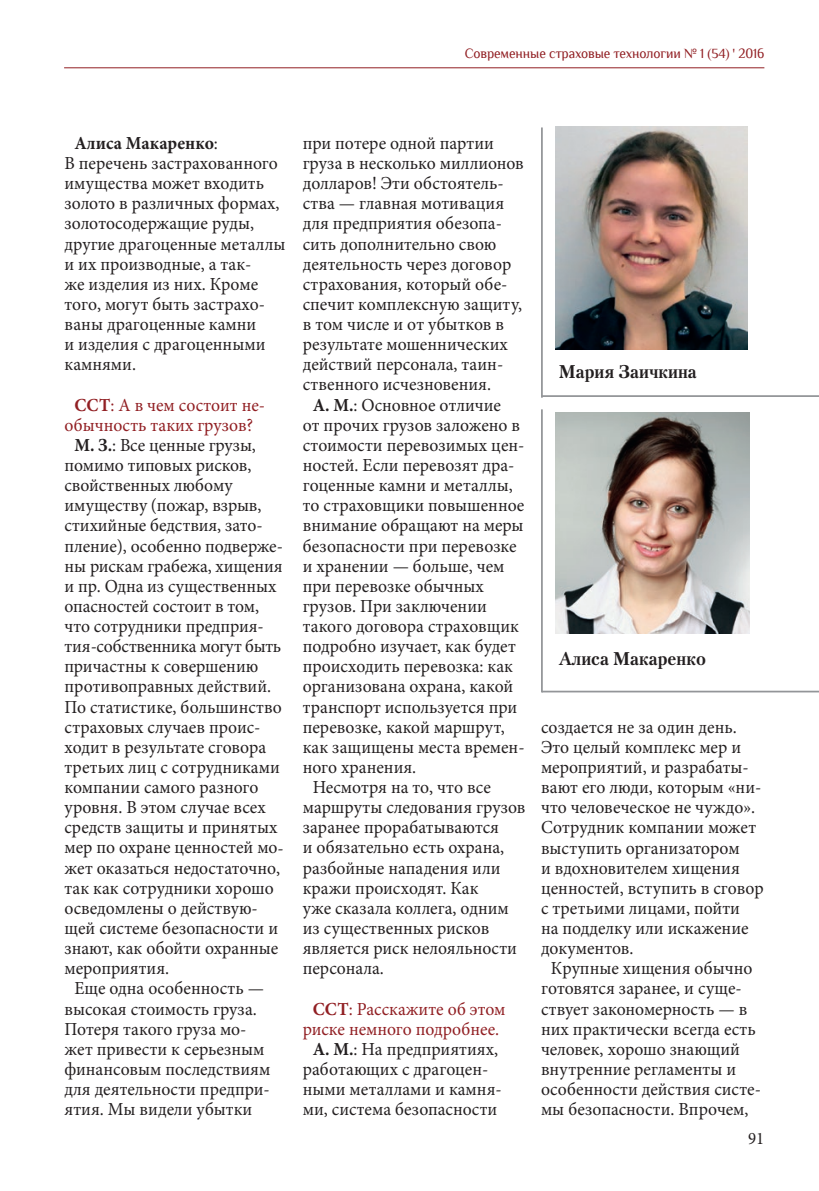
<style>
.page{position:relative;width:819px;height:1191px;background:#fff}
.page>*{position:absolute;margin:0;border:0;box-sizing:border-box;transform-origin:0 0}
.t1{font:18.38px/20.1px "Minion Pro";color:#231f20;scale:.96 1}
.t2{font:18.38px "Minion Pro";color:#911f23;scale:.96 1}
.t3{font:700 18.38px "Petersburg C";color:#231f20;scale:.96 1}
.t4{font:18.38px "Minion Pro";letter-spacing:-.02em;color:#231f20;scale:.96 1}
.t5{font:17.5px "Minion Pro";color:#231f20;scale:.96 1}
.t6{font:14px "Philosopher";letter-spacing:-.01em;color:#911f23;scale:.96 1}
.s1{font-weight:700}
</style>
<div class="page">
<hr style="left:64px;top:67px;width:700px;height:1px;background:#911f23">
<img style="left:555px;top:126px;width:192px;height:223px">
<img style="left:555px;top:412px;width:194px;height:221px">
<hr style="left:541px;top:127px;width:1px;height:271px;background:#939598">
<hr style="left:541px;top:409px;width:1px;height:283px;background:#939598">
<hr style="left:542px;top:395px;width:277px;height:2px;background:#939598">
<hr style="left:542px;top:690px;width:277px;height:2px;background:#939598">
<p class="t6" style="left:464px;top:46px;width:314px">Cовременные страховые технологии № 1 (54) ' 2016</p>
<p class="t1" style="left:64px;top:133px;width:232px;text-indent:10px"><span class="s1">Алиса Макаренко</span>:<br>В перечень застрахованного имущества может входить золото в различных формах, золотосодержащие руды, другие драгоценные металлы и их производные, а так-<br>же изделия из них. Кроме того, могут быть застрахо&shy;ваны драгоценные камни<br>и изделия с драгоценными камнями.</p>
<p class="t2" style="left:74px;top:392px;width:198px"><span class="s1">ССТ</span>: А в чем состоит не-</p>
<p class="t2" style="left:64px;top:412px;width:198px">обычность таких грузов?</p>
<p class="t1" style="left:74px;top:435px;width:190px"><span class="s1">М. З.</span>: Все ценные грузы,</p>
<p class="t1" style="left:64px;top:455px;width:196px">помимо типовых рисков,</p>
<p class="t1" style="left:64px;top:475px;width:177px">свойственных любому</p>
<p class="t1" style="left:64px;top:495px;width:207px">имуществу (пожар, взрыв,</p>
<p class="t1" style="left:64px;top:515px;width:208px">стихийные бедствия, зато-</p>
<p class="t1" style="left:64px;top:535px;width:229px">пление), особенно подверже-</p>
<p class="t1" style="left:64px;top:556px;width:229px">ны рискам грабежа, хищения</p>
<p class="t1" style="left:64px;top:576px;width:222px">и пр. Одна из существенных</p>
<p class="t1" style="left:64px;top:596px;width:204px">опасностей состоит в том,</p>
<p class="t1" style="left:64px;top:616px;width:209px">что сотрудники предприя-</p>
<p class="t4" style="left:64px;top:634px;width:227px">тия-собственника могут быть</p>
<p class="t1" style="left:64px;top:656px;width:203px">причастны к совершению</p>
<p class="t1" style="left:64px;top:676px;width:217px">противоправных действий.</p>
<p class="t1" style="left:64px;top:696px;width:228px">По статистике, большинство</p>
<p class="t1" style="left:64px;top:717px;width:205px">страховых случаев проис-</p>
<p class="t1" style="left:64px;top:737px;width:212px">ходит в результате сговора</p>
<p class="t1" style="left:64px;top:757px;width:226px">третьих лиц с сотрудниками</p>
<p class="t1" style="left:64px;top:777px;width:203px">компании самого разного</p>
<p class="t1" style="left:64px;top:797px;width:211px">уровня. В этом случае всех</p>
<p class="t1" style="left:64px;top:817px;width:223px">средств защиты и принятых</p>
<p class="t1" style="left:64px;top:837px;width:230px">мер по охране ценностей мо-</p>
<p class="t1" style="left:64px;top:857px;width:226px">жет оказаться недостаточно,</p>
<p class="t1" style="left:64px;top:878px;width:219px">так как сотрудники хорошо</p>
<p class="t1" style="left:64px;top:898px;width:203px">осведомлены о действую-</p>
<p class="t1" style="left:64px;top:918px;width:224px">щей системе безопасности и</p>
<p class="t1" style="left:64px;top:938px;width:224px">знают, как обойти охранные</p>
<p class="t1" style="left:64px;top:958px;width:111px">мероприятия.</p>
<p class="t1" style="left:74px;top:978px;width:199px">Еще одна особенность —</p>
<p class="t1" style="left:64px;top:998px;width:202px">высокая стоимость груза.</p>
<p class="t1" style="left:64px;top:1018px;width:191px">Потеря такого груза мо-</p>
<p class="t1" style="left:64px;top:1039px;width:210px">жет привести к серьезным</p>
<p class="t1" style="left:64px;top:1059px;width:216px">финансовым последствиям</p>
<p class="t1" style="left:64px;top:1079px;width:215px">для деятельности предпри-</p>
<p class="t1" style="left:64px;top:1099px;width:197px">ятия. Мы видели убытки</p>
<p class="t1" style="left:303px;top:133px;width:201px">при потере одной партии</p>
<p class="t1" style="left:303px;top:153px;width:232px">груза в несколько миллионов</p>
<p class="t1" style="left:303px;top:173px;width:211px">долларов! Эти обстоятель-</p>
<p class="t1" style="left:303px;top:193px;width:211px">ства — главная мотивация</p>
<p class="t1" style="left:303px;top:213px;width:209px">для предприятия обезопа-</p>
<p class="t1" style="left:303px;top:234px;width:203px">сить дополнительно свою</p>
<p class="t1" style="left:303px;top:254px;width:219px">деятельность через договор</p>
<p class="t1" style="left:303px;top:274px;width:215px">страхования, который обе-</p>
<p class="t1" style="left:303px;top:294px;width:230px">спечит комплексную защиту,</p>
<p class="t1" style="left:303px;top:314px;width:211px">в том числе и от убытков в</p>
<p class="t1" style="left:303px;top:334px;width:215px">результате мошеннических</p>
<p class="t1" style="left:303px;top:354px;width:210px">действий персонала, таин-</p>
<p class="t1" style="left:303px;top:374px;width:198px">ственного исчезновения.</p>
<p class="t1" style="left:313px;top:395px;width:198px"><span class="s1">А. М.</span>: Основное отличие</p>
<p class="t1" style="left:303px;top:415px;width:228px">от прочих грузов заложено в</p>
<p class="t1" style="left:303px;top:435px;width:232px">стоимости перевозимых цен-</p>
<p class="t1" style="left:303px;top:455px;width:222px">ностей. Если перевозят дра-</p>
<p class="t1" style="left:303px;top:475px;width:220px">гоценные камни и металлы,</p>
<p class="t1" style="left:303px;top:495px;width:232px">то страховщики повышенное</p>
<p class="t1" style="left:303px;top:515px;width:231px">внимание обращают на меры</p>
<p class="t1" style="left:303px;top:535px;width:224px">безопасности при перевозке</p>
<p class="t1" style="left:303px;top:556px;width:211px">и хранении — больше, чем</p>
<p class="t1" style="left:303px;top:576px;width:190px">при перевозке обычных</p>
<p class="t1" style="left:303px;top:596px;width:193px">грузов. При заключении</p>
<p class="t1" style="left:303px;top:616px;width:227px">такого договора страховщик</p>
<p class="t1" style="left:303px;top:636px;width:223px">подробно изучает, как будет</p>
<p class="t1" style="left:303px;top:656px;width:220px">происходить перевозка: как</p>
<p class="t1" style="left:303px;top:676px;width:221px">организована охрана, какой</p>
<p class="t1" style="left:303px;top:696px;width:225px">транспорт используется при</p>
<p class="t1" style="left:303px;top:717px;width:212px">перевозке, какой маршрут,</p>
<p class="t1" style="left:303px;top:737px;width:232px">как защищены места времен-</p>
<p class="t1" style="left:303px;top:757px;width:120px">ного хранения.</p>
<p class="t1" style="left:313px;top:777px;width:187px">Несмотря на то, что все</p>
<p class="t1" style="left:303px;top:797px;width:233px">маршруты следования грузов</p>
<p class="t1" style="left:303px;top:817px;width:206px">заранее прорабатываются</p>
<p class="t1" style="left:303px;top:837px;width:211px">и обязательно есть охрана,</p>
<p class="t1" style="left:303px;top:857px;width:207px">разбойные нападения или</p>
<p class="t1" style="left:303px;top:878px;width:184px">кражи происходят. Как</p>
<p class="t1" style="left:303px;top:898px;width:216px">уже сказала коллега, одним</p>
<p class="t1" style="left:303px;top:918px;width:196px">из существенных рисков</p>
<p class="t1" style="left:303px;top:938px;width:225px">является риск нелояльности</p>
<p class="t1" style="left:303px;top:958px;width:86px">персонала.</p>
<p class="t2" style="left:313px;top:996px;width:202px"><span class="s1">ССТ</span>: Расскажите об этом</p>
<p class="t2" style="left:303px;top:1016px;width:206px">риске немного подробнее.</p>
<p class="t1" style="left:313px;top:1039px;width:194px"><span class="s1">А. М.</span>: На предприятиях,</p>
<p class="t1" style="left:303px;top:1059px;width:195px">работающих с драгоцен-</p>
<p class="t1" style="left:303px;top:1079px;width:209px">ными металлами и камня-</p>
<p class="t1" style="left:303px;top:1099px;width:204px">ми, система безопасности</p>
<p class="t3" style="left:559px;top:360px;width:145px">Мария Заичкина</p>
<p class="t3" style="left:559px;top:647px;width:155px">Алиса Макаренко</p>
<p class="t1" style="left:541px;top:717px;width:205px">создается не за один день.</p>
<p class="t1" style="left:541px;top:737px;width:210px">Это целый комплекс мер и</p>
<p class="t1" style="left:541px;top:757px;width:218px">мероприятий, и разрабаты-</p>
<p class="t1" style="left:541px;top:777px;width:231px">вают его люди, которым «ни-</p>
<p class="t1" style="left:541px;top:797px;width:225px">что человеческое не чуждо».</p>
<p class="t1" style="left:541px;top:817px;width:225px">Сотрудник компании может</p>
<p class="t1" style="left:541px;top:837px;width:208px">выступить организатором</p>
<p class="t1" style="left:541px;top:857px;width:208px">и вдохновителем хищения</p>
<p class="t1" style="left:541px;top:878px;width:233px">ценностей, вступить в сговор</p>
<p class="t1" style="left:541px;top:898px;width:209px">с третьими лицами, пойти</p>
<p class="t1" style="left:541px;top:918px;width:218px">на подделку или искажение</p>
<p class="t1" style="left:541px;top:938px;width:98px">документов.</p>
<p class="t1" style="left:551px;top:958px;width:211px">Крупные хищения обычно</p>
<p class="t1" style="left:541px;top:978px;width:211px">готовятся заранее, и суще-</p>
<p class="t1" style="left:541px;top:998px;width:216px">ствует закономерность — в</p>
<p class="t1" style="left:541px;top:1018px;width:225px">них практически всегда есть</p>
<p class="t1" style="left:541px;top:1039px;width:209px">человек, хорошо знающий</p>
<p class="t1" style="left:541px;top:1059px;width:205px">внутренние регламенты и</p>
<p class="t1" style="left:541px;top:1079px;width:230px">особенности действия систе-</p>
<p class="t1" style="left:541px;top:1099px;width:218px">мы безопасности. Впрочем,</p>
<p class="t5" style="left:748px;top:1126px;width:18px">91</p>
</div>
